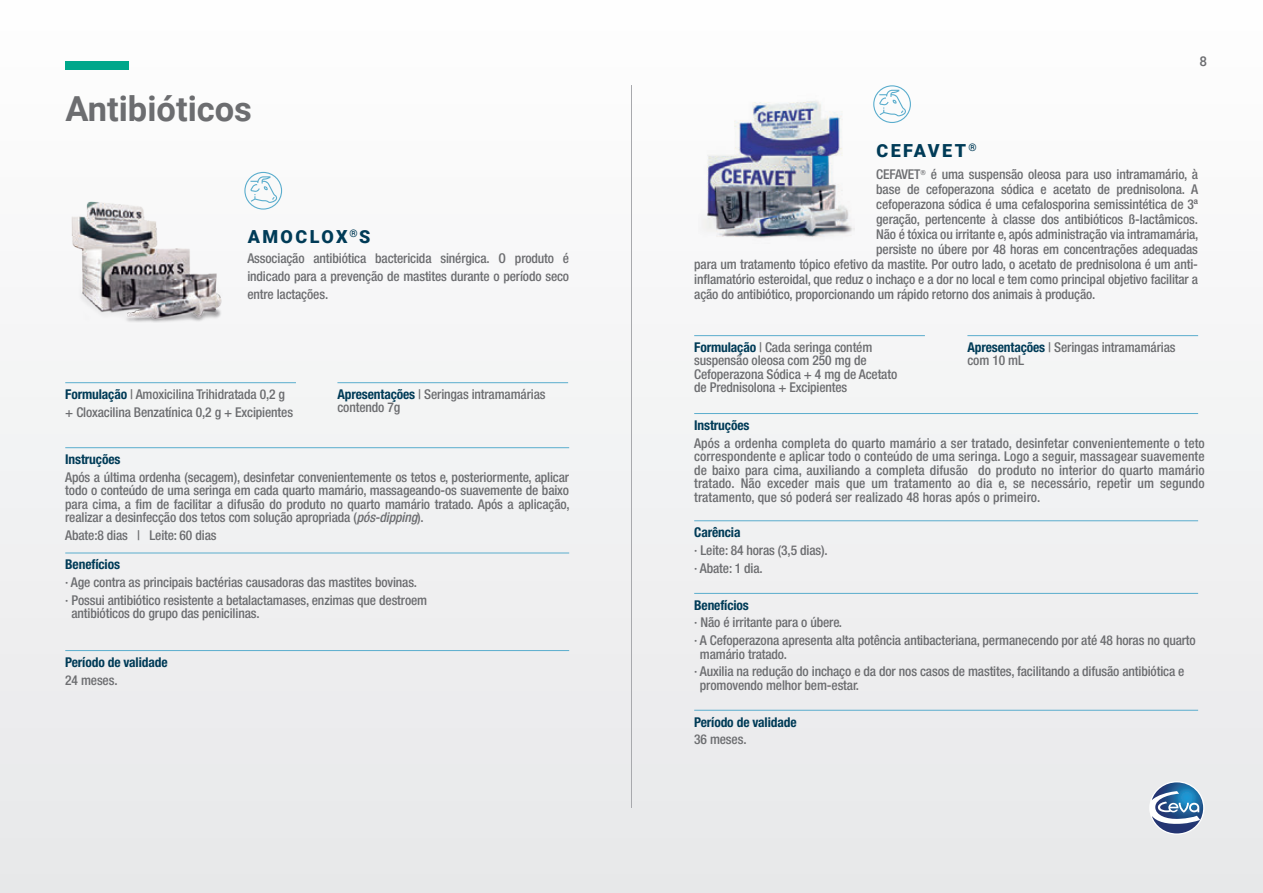
<style>
.page{position:relative;width:1263px;height:893px;background:#f2f3f4}
.page>*{position:absolute;margin:0;border:0;box-sizing:border-box;transform-origin:0 0}
.t1{font:700 34.5px "Roboto";color:#6c6d70}
.t2{font:900 18px "Roboto";letter-spacing:.135em;color:#003b57}
.t3{font:500 condensed 13.5px/13.5px "Helvetica Neue LT Std";letter-spacing:-.01em;color:#6c6d70}
.t4{font:700 condensed 13.5px "Helvetica Neue LT Std";letter-spacing:-.01em;color:#003b57}
.t5{font:500 13.5px "Roboto";color:#6c6d70}
.s1{font-weight:700;color:#003b57}
.s2{font-style:italic}
</style>
<div class="page">
<svg style="left:1149px;top:781px;width:55px;height:54px"></svg>
<svg style="left:1152px;top:782px;width:51px;height:51px"></svg>
<img style="left:72px;top:201px;width:150px;height:121px">
<hr style="left:65px;top:382px;width:231px;height:1px;background:#5aadcd">
<hr style="left:65px;top:447px;width:504px;height:1px;background:#5aadcd">
<hr style="left:65px;top:553px;width:504px;height:1px;background:#5aadcd">
<hr style="left:65px;top:650px;width:504px;height:1px;background:#5aadcd">
<hr style="left:694px;top:710px;width:504px;height:1px;background:#5aadcd">
<hr style="left:337px;top:382px;width:231px;height:1px;background:#5aadcd">
<svg style="left:244px;top:172px;width:38px;height:38px"></svg>
<div style="left:65px;top:62px;width:64px;height:8px;background:#00a78b"></div>
<img style="left:707px;top:102px;width:145px;height:136px">
<hr style="left:694px;top:335px;width:231px;height:1px;background:#5aadcd">
<hr style="left:694px;top:413px;width:504px;height:1px;background:#5aadcd">
<hr style="left:694px;top:593px;width:504px;height:1px;background:#5aadcd">
<hr style="left:694px;top:520px;width:504px;height:1px;background:#5aadcd">
<hr style="left:967px;top:335px;width:231px;height:1px;background:#5aadcd">
<svg style="left:873px;top:85px;width:38px;height:38px"></svg>
<hr style="left:631px;top:85px;width:1px;height:723px;background:#a8a9ad">
<h1 class="t1" style="left:65px;top:85px;width:188px">Antibióticos</h1>
<h2 class="t2" style="left:248px;top:224px;width:124px">AMOCLOX<sup>®</sup>S</h2>
<p class="t3" style="left:247px;top:249px;width:323px;line-height:18px;text-align:justify">Associação antibiótica bactericida sinérgica. O produto é indicado para a prevenção de mastites durante o período seco entre lactações.</p>
<p class="t3" style="left:337px;top:387px;width:210px"><span class="s1">Apresentações</span> | Seringas intramamárias contendo 7g</p>
<p class="t3" style="left:65px;top:385px;width:229px;line-height:17.7px"><span class="s1">Formulação</span> | Amoxicilina Trihidratada 0,2 g + Cloxacilina Benzatínica 0,2 g + Excipientes</p>
<p class="t4" style="left:65px;top:451px;width:57px">Instruções</p>
<p class="t3" style="left:65px;top:470px;width:506px;text-align:justify">Após a última ordenha (secagem), desinfetar convenientemente os tetos e, posteriormente, aplicar todo o conteúdo de uma seringa em cada quarto mamário, massageando-os suavemente de baixo para cima, a fim de facilitar a difusão do produto no quarto mamário tratado. Após a aplicação, realizar a desinfecção dos tetos com solução apropriada (<span class="s2">pós-dipping</span>).</p>
<p class="t3" style="left:65px;top:528px;width:153px">Abate:8 dias | Leite: 60 dias</p>
<p class="t4" style="left:65px;top:556px;width:56px">Benefícios</p>
<p class="t3" style="left:65px;top:573px;width:363px;line-height:17.7px">· Age contra as principais bactérias causadoras das mastites bovinas.<br>· Possui antibiótico resistente a betalactamases, enzimas que destroem</p>
<p class="t3" style="left:71px;top:607px;width:190px">antibióticos do grupo das penicilinas.</p>
<p class="t4" style="left:65px;top:654px;width:104px">Período de validade</p>
<p class="t3" style="left:65px;top:673px;width:54px">24 meses.</p>
<p class="t5" style="left:1199px;top:51px;width:9px">8</p>
<h2 class="t2" style="left:876px;top:138px;width:102px">CEFAVET<sup>®</sup></h2>
<p class="t3" style="left:876px;top:167px;width:323px">CEFAVET<sup>®</sup> é uma suspensão oleosa para uso intramamário, à</p>
<p class="t3" style="left:876px;top:182px;width:323px">base de cefoperazona sódica e acetato de prednisolona. A</p>
<p class="t3" style="left:876px;top:197px;width:323px">cefoperazona sódica é uma cefalosporina semissintética de 3ª</p>
<p class="t3" style="left:876px;top:212px;width:323px">geração, pertencente à classe dos antibióticos ß-lactâmicos.</p>
<p class="t3" style="left:876px;top:227px;width:324px">Não é tóxica ou irritante e, após administração via intramamária,</p>
<p class="t3" style="left:876px;top:242px;width:323px">persiste no úbere por 48 horas em concentrações adequadas</p>
<p class="t3" style="left:694px;top:257px;width:505px">para um tratamento tópico efetivo da mastite. Por outro lado, o acetato de prednisolona é um anti-</p>
<p class="t3" style="left:694px;top:272px;width:505px">inflamatório esteroidal, que reduz o inchaço e a dor no local e tem como principal objetivo facilitar a</p>
<p class="t3" style="left:694px;top:287px;width:403px">ação do antibiótico, proporcionando um rápido retorno dos animais à produção.</p>
<p class="t3" style="left:694px;top:340px;width:205px"><span class="s1">Formulação</span> | Cada seringa contém suspensão oleosa com 250 mg de<br>Cefoperazona Sódica + 4 mg de Acetato de Prednisolona + Excipientes</p>
<p class="t4" style="left:694px;top:417px;width:57px">Instruções</p>
<p class="t3" style="left:694px;top:436px;width:512px;text-align:justify">Após a ordenha completa do quarto mamário a ser tratado, desinfetar convenientemente o teto correspondente e aplicar todo o conteúdo de uma seringa. Logo a seguir, massagear suavemente de baixo para cima, auxiliando a completa difusão do produto no interior do quarto mamário tratado. Não exceder mais que um tratamento ao dia e, se necessário, repetir um segundo tratamento, que só poderá ser realizado 48 horas após o primeiro.</p>
<p class="t3" style="left:967px;top:340px;width:210px"><span class="s1">Apresentações</span> | Seringas intramamárias com 10 mL</p>
<p class="t4" style="left:694px;top:524px;width:48px">Carência</p>
<p class="t3" style="left:694px;top:541px;width:135px;line-height:17.7px">· Leite: 84 horas (3,5 dias). · Abate: 1 dia.</p>
<p class="t4" style="left:694px;top:597px;width:56px">Benefícios</p>
<p class="t3" style="left:694px;top:614px;width:503px;line-height:17.7px">· Não é irritante para o úbere.<br>· A Cefoperazona apresenta alta potência antibacteriana, permanecendo por até 48 horas no quarto</p>
<p class="t3" style="left:694px;top:645px;width:492px;line-height:17.7px;text-indent:6px">mamário tratado.<br>· Auxilia na redução do inchaço e da dor nos casos de mastites, facilitando a difusão antibiótica e</p>
<p class="t3" style="left:700px;top:678px;width:161px">promovendo melhor bem-estar.</p>
<p class="t4" style="left:694px;top:713px;width:104px">Período de validade</p>
<p class="t3" style="left:694px;top:732px;width:54px">36 meses.</p>
</div>
